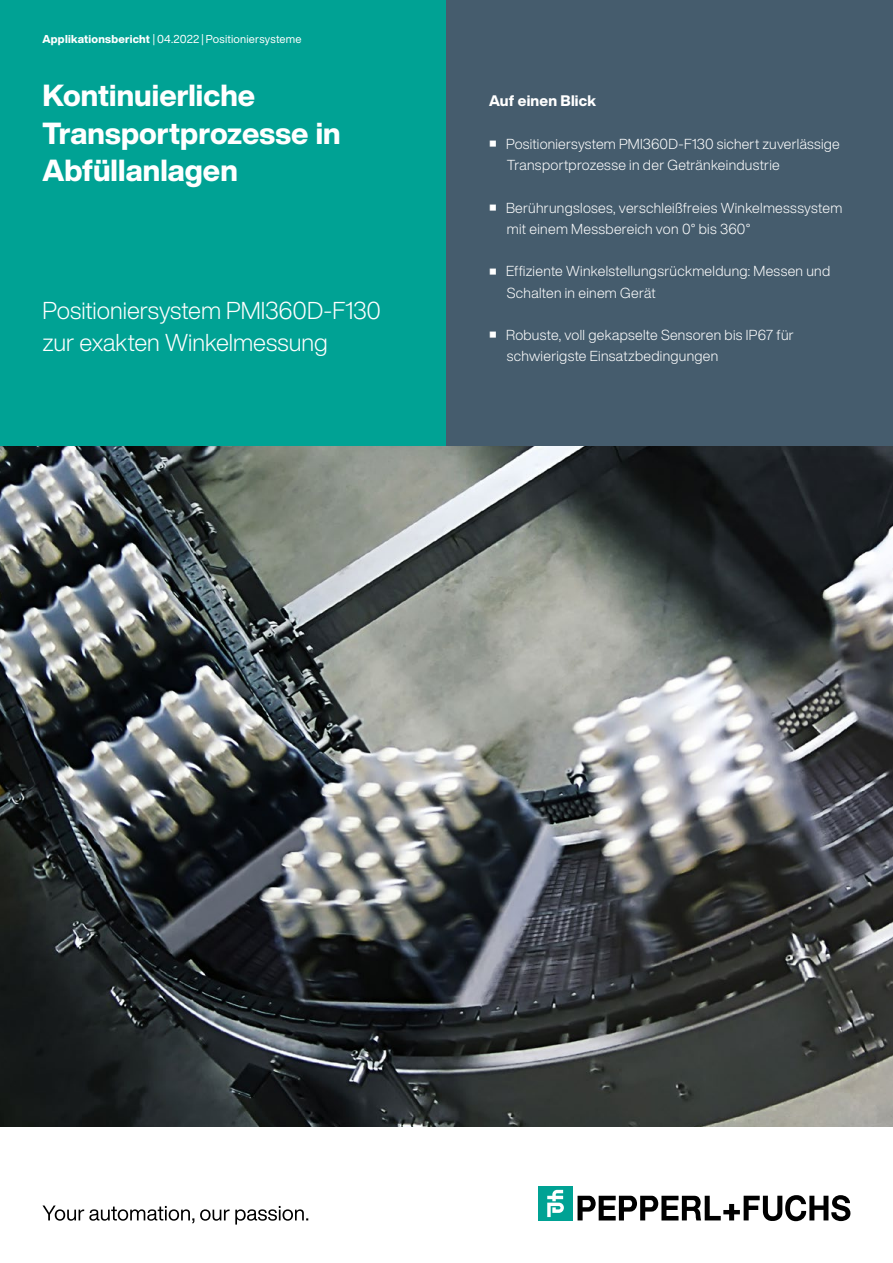
<style>
.page{position:relative;width:893px;height:1263px;background:#fff}
.page>*{position:absolute;margin:0;border:0;box-sizing:border-box;transform-origin:0 0}
.t1{font:800 30px/37.2px "Helvetica Now Display";letter-spacing:.005em;color:#fff}
.t2{font:300 24px/32px "Helvetica Now Display";color:#fff}
.t3{font:800 15px "Helvetica Now Display";letter-spacing:.01em;color:#fff}
.t4{font:300 14.25px/21.3px "Helvetica Now Display";letter-spacing:.02em;color:#fff}
.t5{font:11.25px "Helvetica Now Display";letter-spacing:.02em;color:#fff}
.s1{font-weight:800}
</style>
<div class="page">
<svg style="left:42px;top:1205px;width:266px;height:19px"></svg>
<svg style="left:578px;top:1195px;width:273px;height:26px"></svg>
<div style="left:539px;top:1186px;width:34px;height:34px;background:#00a294"></div>
<svg style="left:547px;top:1190px;width:17px;height:27px"></svg>
<div style="left:0;top:0;width:446px;height:446px;background:#00a294"></div>
<div style="left:446px;top:0;width:447px;height:446px;background:#455c6d"></div>
<img style="left:0;top:446px;width:893px;height:681px">
<p class="t5" style="left:43px;top:31px;width:261px"><span class="s1">Applikationsbericht</span> | 04.2022 | Positioniersysteme</p>
<h1 class="t1" style="left:43px;top:77px;width:300px">Kontinuierliche<br>Transportprozesse in<br>Abfüllanlagen</h1>
<h2 class="t2" style="left:43px;top:294px;width:340px">Positioniersystem PMI360D-F130 zur exakten Winkelmessung</h2>
<p class="t3" style="left:489px;top:91px;width:109px">Auf einen Blick</p>
<p class="t4" style="left:507px;top:133px;width:334px;text-indent:-17px"><sup>■</sup> Positioniersystem PMI360D-F130 sichert zuverlässige<br>Transportprozesse in der Getränkeindustrie</p>
<p class="t4" style="left:507px;top:197px;width:337px;text-indent:-17px"><sup>■</sup> Berührungsloses, verschleißfreies Winkelmesssystem mit einem Messbereich von 0° bis 360°</p>
<p class="t4" style="left:507px;top:261px;width:325px;text-indent:-17px"><sup>■</sup> Effiziente Winkelstellungsrückmeldung: Messen und<br>Schalten in einem Gerät</p>
<p class="t4" style="left:507px;top:324px;width:288px;text-indent:-17px"><sup>■</sup> Robuste, voll gekapselte Sensoren bis IP67 für schwierigste Einsatzbedingungen</p>
</div>
